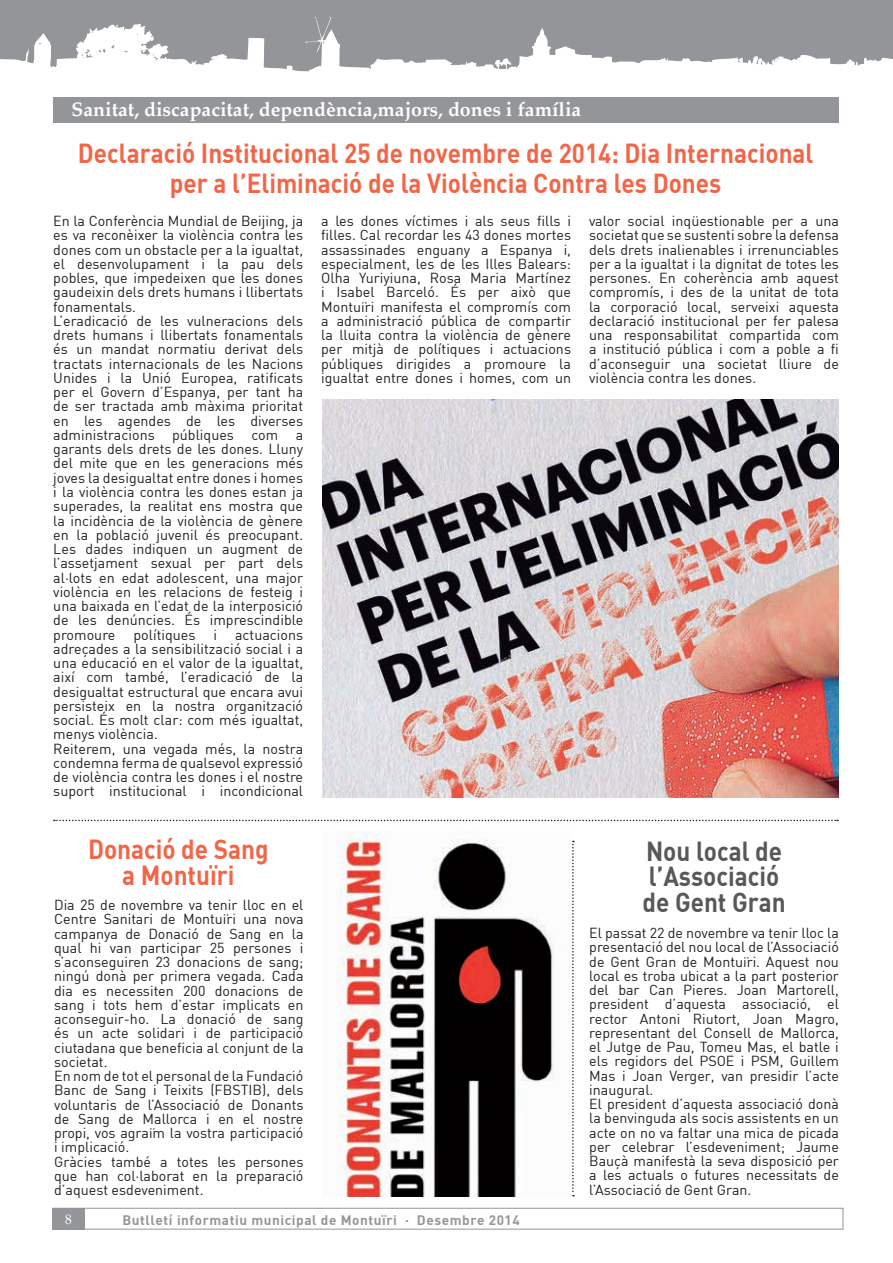
<style>
.page{position:relative;width:893px;height:1263px;background:#fff}
.page>*{position:absolute;margin:0;border:0;box-sizing:border-box;transform-origin:0 0}
.t1{font:27px/25.5px "DIN Bold";color:#f26648;text-align:center;scale:.9 1}
.t2{font:27px/25.5px "DIN Bold";color:#57585a;scale:.9 1}
.t3{font:700 19.5px "Palatino";color:#fff}
.t4{font:14.25px/14.2px "DIN";color:#231f20}
.t5{font:13.5px "DIN Bold";letter-spacing:.045em;color:#939598}
.t6{font:13.5px "Palatino";color:#fff}
</style>
<div class="page">
<div style="left:52px;top:1208px;width:791px;height:21px;border:1px solid #939598"></div>
<div style="left:52px;top:1208px;width:33px;height:21px;background:#939598"></div>
<div style="left:0;top:0;width:893px;height:86px;background:#939598"></div>
<svg style="left:0;top:16px;width:893px;height:70px"></svg>
<div style="left:53px;top:97px;width:786px;height:26px;background:#939598"></div>
<svg style="left:54px;top:820px;width:784px;height:1px"></svg>
<svg style="left:572px;top:841px;width:2px;height:355px"></svg>
<img style="left:337px;top:832px;width:226px;height:364px">
<img style="left:322px;top:400px;width:517px;height:397px">
<h2 class="t3" style="left:72px;top:93px;width:511px">Sanitat, discapacitat, dependència,majors, dones i família</h2>
<h1 class="t1" style="left:78px;top:137px;width:819px;line-height:30px">Declaració I nstitucional 25 de novembre de 2014: Dia I nternacional per a l’Eliminació de la Violència Contra les Dones</h1>
<p class="t4" style="left:53px;top:214px;width:251px">En la Conferència Mundial de Beijing, ja es va reconèixer la violència contra les dones com un obstacle per a la igualtat, el desenvolupament i la pau dels pobles, que impedeixen que les dones gaudeixin dels drets humans i llibertats fonamentals.<br>L’eradicació de les vulneracions dels drets humans i llibertats fonamentals és un mandat normatiu derivat dels tractats internacionals de les Nacions Unides i la Unió Europea, ratificats per el Govern d’Espanya, per tant ha de ser tractada amb màxima prioritat en les agendes de les diverses administracions públiques com a garants dels drets de les dones. Lluny del mite que en les generacions més joves la desigualtat entre dones i homes i la violència contra les dones estan ja superades, la realitat ens mostra que la incidència de la violència de gènere en la població juvenil és preocupant.<br>Les dades indiquen un augment de l’assetjament sexual per part dels al·lots en edat adolescent, una major violència en les relacions de festeig i una baixada en l’edat de la interposició de les denúncies. És imprescindible promoure</p>
<p class="t4" style="left:133px;top:627px;width:64px">polítiques</p>
<p class="t4" style="left:213px;top:627px;width:5px">i</p>
<p class="t4" style="left:53px;top:627px;width:251px;text-indent:182px">actuacions adreçades a la sensibilització social i a una educació en el valor de la igualtat, així com també, l’eradicació de la desigualtat estructural que encara avui persisteix en la nostra organització social. És molt clar: com més igualtat, menys violència.<br>Reiterem, una vegada més, la nostra condemna ferma de qualsevol expressió de violència contra les dones i el nostre suport institucional i incondicional</p>
<h1 class="t1" style="left:88px;top:835px;width:202px">Donació de Sang a Montuïri</h1>
<p class="t4" style="left:321px;top:214px;width:251px;text-align:justify">a les dones víctimes i als seus fills i filles. Cal recordar les 43 dones mortes assassinades enguany a Espanya i, especialment, les de les Illes Balears:<br>Olha Yuriyiuna, Rosa Maria Martínez i Isabel Barceló. És per això que Montuïri manifesta el compromís com a administració pública de compartir la lluita contra la violència de gènere per mitjà de polítiques i actuacions públiques dirigides a promoure la igualtat entre dones i homes, com un</p>
<p class="t4" style="left:589px;top:214px;width:251px;text-align:justify">valor social inqüestionable per a una societat que se sustenti sobre la defensa dels drets inalienables i irrenunciables per a la igualtat i la dignitat de totes les persones. En coherència amb aquest compromís, i des de la unitat de tota la corporació local, serveixi aquesta declaració institucional per fer palesa una responsabilitat compartida com a institució pública i com a poble a fi d’aconseguir una societat lliure de violència contra les dones.</p>
<h1 class="t2" style="left:646px;top:837px;width:153px">Nou local de l’Associació</h1>
<p class="t4" style="left:54px;top:897px;width:251px">Dia 25 de novembre va tenir lloc en el</p>
<h1 class="t2" style="left:642px;top:888px;width:161px">de Gent Gran</h1>
<p class="t4" style="left:54px;top:912px;width:251px">Centre Sanitari de Montuïri una nova campanya de Donació de Sang en la qual hi van participar 25 persones i s’aconseguiren 23 donacions de sang; ningú donà per primera vegada. Cada dia es necessiten 200 donacions de sang i tots hem d’estar implicats en aconseguir-ho. La donació de sang és un acte solidari i de participació ciutadana que beneficia al conjunt de la societat.<br>En nom de tot el personal de la Fundació Banc de Sang i Teixits (FBSTIB), dels voluntaris de l’Associació de Donants de Sang de Mallorca i en el nostre propi, vos agraïm la vostra participació i implicació.<br>Gràcies també a totes les persones que han col·laborat en la preparació d’aquest esdeveniment.</p>
<p class="t4" style="left:589px;top:925px;width:251px">El passat 22 de novembre va tenir lloc la presentació del nou local de l’Associació de Gent Gran de Montuïri. Aquest nou local es troba ubicat a la part posterior del bar Can Pieres. Joan Martorell, president d’aquesta associació, el rector Antoni Riutort, Joan Magro, representant del Consell de Mallorca, el Jutge de Pau, Tomeu Mas, el batle i els regidors del PSOE i PSM, Guillem Mas i Joan Verger, van presidir l’acte inaugural.<br>El president d’aquesta associació donà la benvinguda als socis assistents en un acte on no va faltar una mica de picada per celebrar l’esdeveniment; Jaume Bauçà manifestà la seva disposició per a les actuals o futures necessitats de l’Associació de Gent Gran.</p>
<p class="t6" style="left:65px;top:1209px;width:8px">8</p>
<p class="t5" style="left:122px;top:1211px;width:399px">Butlletí informatiu municipal de Montuïri · Desembre 2014</p>
</div>
